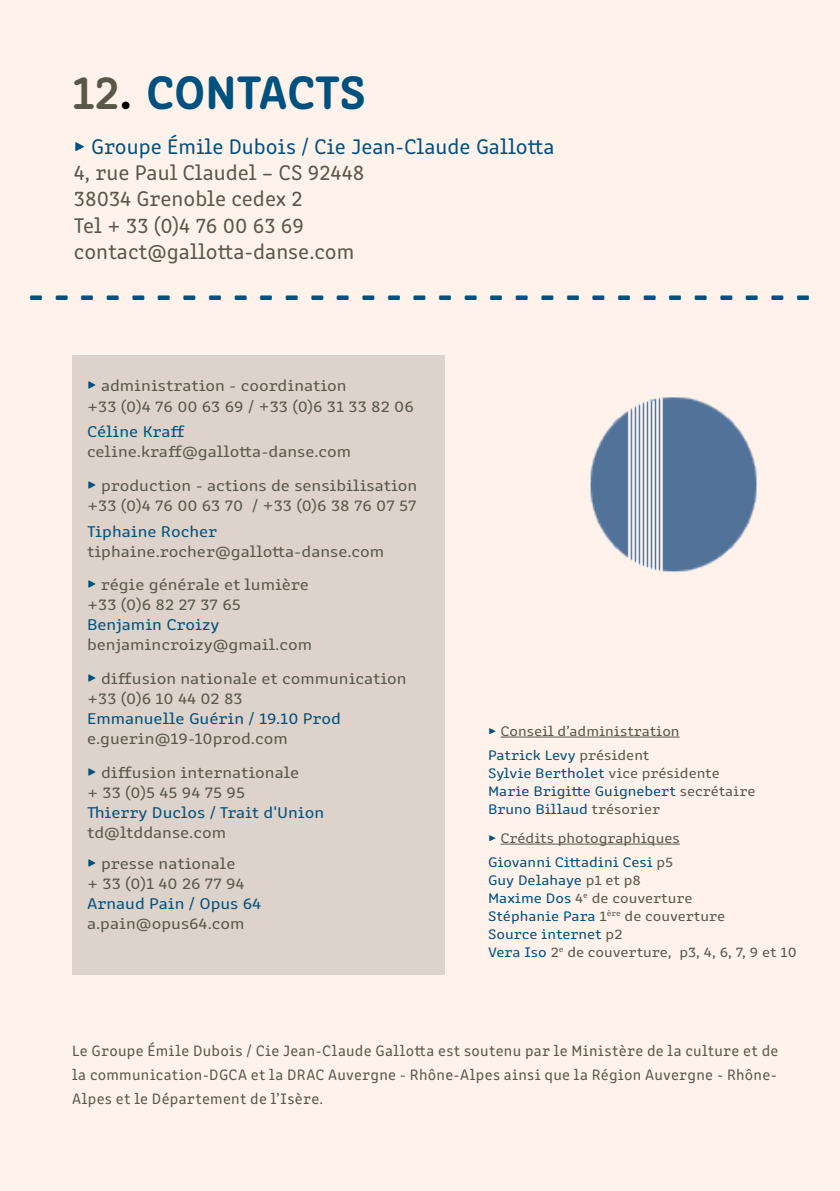
<style>
.page{position:relative;width:840px;height:1191px;background:#fff}
.page>*{position:absolute;margin:0;border:0;box-sizing:border-box;transform-origin:0 0}
.t1{font:700 48px "Calibri";color:#00517e}
.t2{font:700 48px "Clone Rounded";color:#00517e}
.t3{font:22px/26.4px "Clone Rounded";color:#595848}
.t4{font:22px "Clone Rounded";color:#00517e}
.t5{font:16.2px/33.6px "Clone Rounded";color:#595848;scale:1.11 1}
.t6{font:16.2px "Clone Rounded";color:#00517e;scale:1.11 1}
.t7{font:15.6px/24px "Clone Rounded";letter-spacing:.02em;color:#595848;text-align:justify}
.t8{font:14.4px/18px "Clone Rounded";color:#595848;scale:1.11 1}
.t9{font:14.4px/18px "Clone Rounded";color:#00517e;scale:1.11 1}
.s1{font-weight:600;color:#595848}
.s2{color:#000}
.s3{font-size:18px;color:#00517e}
.s4{color:#00517e}
.s5{color:#595848}
</style>
<div class="page">
<div style="left:0;top:0;width:839px;height:1191px;background:#fef2eb"></div>
<div style="left:72px;top:356px;width:373px;height:619px;background:#ddd3cb"></div>
<hr style="left:500px;top:736px;width:179px;height:1px;background:#595848">
<hr style="left:500px;top:843px;width:179px;height:1px;background:#595848">
<img style="left:590px;top:397px;width:167px;height:175px">
<h1 class="t2" style="left:72px;top:54px;width:295px"><span class="s1">12</span><span class="s2">.</span> CONTACTS</h1>
<h2 class="t4" style="left:74px;top:130px;width:482px">▶ Groupe Émile Dubois / Cie Jean-Claude Gallotta</h2>
<h2 class="t3" style="left:74px;top:158px;width:292px">4, rue Paul Claudel – CS 92448<br>38034 Grenoble cedex 2<br>Tel + 33 (0)4 76 00 63 69 contact@gallotta-danse.com</h2>
<h1 class="t1" style="left:29px;top:263px;width:782px">- - - - - - - - - - - - - - - - - - - - - - - - - - - - - - -</h1>
<p class="t5" style="left:87px;top:375px;width:296px;line-height:20px"><span class="s3">▶</span> administration - coordination<br>+33 (0)4 76 00 63 69 / +33 (0)6 31 33 82 06</p>
<p class="t6" style="left:87px;top:420px;width:89px">Céline Kraff</p>
<p class="t5" style="left:87px;top:434px;width:299px">celine.kraff@gallotta-danse.com<br><span class="s3">▶</span> production - actions de sensibilisation</p>
<p class="t5" style="left:87px;top:487px;width:298px">+33 (0)4 76 00 63 70 / +33 (0)6 38 76 07 57</p>
<p class="t6" style="left:87px;top:519px;width:119px">Tiphaine Rocher</p>
<p class="t5" style="left:87px;top:533px;width:269px">tiphaine.rocher@gallotta-danse.com <span class="s3">▶</span> régie générale et lumière</p>
<p class="t5" style="left:87px;top:587px;width:140px">+33 (0)6 82 27 37 65</p>
<p class="t6" style="left:87px;top:613px;width:121px">Benjamin Croizy</p>
<p class="t5" style="left:87px;top:627px;width:289px">benjamincroizy@gmail.com<br><span class="s3">▶</span> diffusion nationale et communication</p>
<p class="t5" style="left:87px;top:680px;width:142px">+33 (0)6 10 44 02 83</p>
<p class="t6" style="left:87px;top:706px;width:230px">Emmanuelle Guérin / 19.10 Prod</p>
<p class="t5" style="left:87px;top:720px;width:192px">e.guerin@19-10prod.com <span class="s3">▶</span> diffusion internationale</p>
<p class="t5" style="left:87px;top:774px;width:144px">+ 33 (0)5 45 94 75 95</p>
<p class="t6" style="left:87px;top:800px;width:215px">Thierry Duclos / Trait d'Union</p>
<p class="t5" style="left:87px;top:815px;width:135px;line-height:31.4px">td@ltddanse.com <span class="s3">▶</span> presse nationale</p>
<p class="t5" style="left:87px;top:865px;width:143px">+ 33 (0)1 40 26 77 94</p>
<p class="t6" style="left:87px;top:891px;width:158px">Arnaud Pain / Opus 64</p>
<p class="t5" style="left:87px;top:905px;width:143px">a.pain@opus64.com</p>
<p class="t8" style="left:488px;top:718px;width:174px;line-height:23.6px"><span class="s4">▶</span> Conseil d’administration<br><span class="s4">Patrick Levy</span> président</p>
<p class="t9" style="left:488px;top:762px;width:242px">Sylvie Bertholet <span class="s5">vice présidente<br></span>Marie Brigitte Guignebert <span class="s5">secrétaire<br></span>Bruno Billaud <span class="s5">trésorier</span></p>
<p class="t8" style="left:488px;top:825px;width:174px;line-height:23.6px"><span class="s4">▶</span> Crédits photographiques<br><span class="s4">Giovanni Cittadini Cesi</span> p5</p>
<p class="t8" style="left:488px;top:869px;width:279px"><span class="s4">Guy Delahaye</span> p1 et p8<br><span class="s4">Maxime Dos</span> 4<sup>e</sup> de couverture<br><span class="s4">Stéphanie Para</span> 1<sup>ère</sup> de couverture<br><span class="s4">Source internet</span> p2<br><span class="s4">Vera Iso</span> 2<sup>e</sup> de couverture, p3, 4, 6, 7, 9 et 10</p>
<p class="t7" style="left:72px;top:1038px;width:707px">Le Groupe Émile Dubois / Cie Jean-Claude Gallotta est soutenu par le Ministère de la culture et de la communication-DGCA et la DRAC Auvergne - Rhône-Alpes ainsi que la Région Auvergne - Rhône-Alpes et le Département de l’Isère.</p>
</div>
